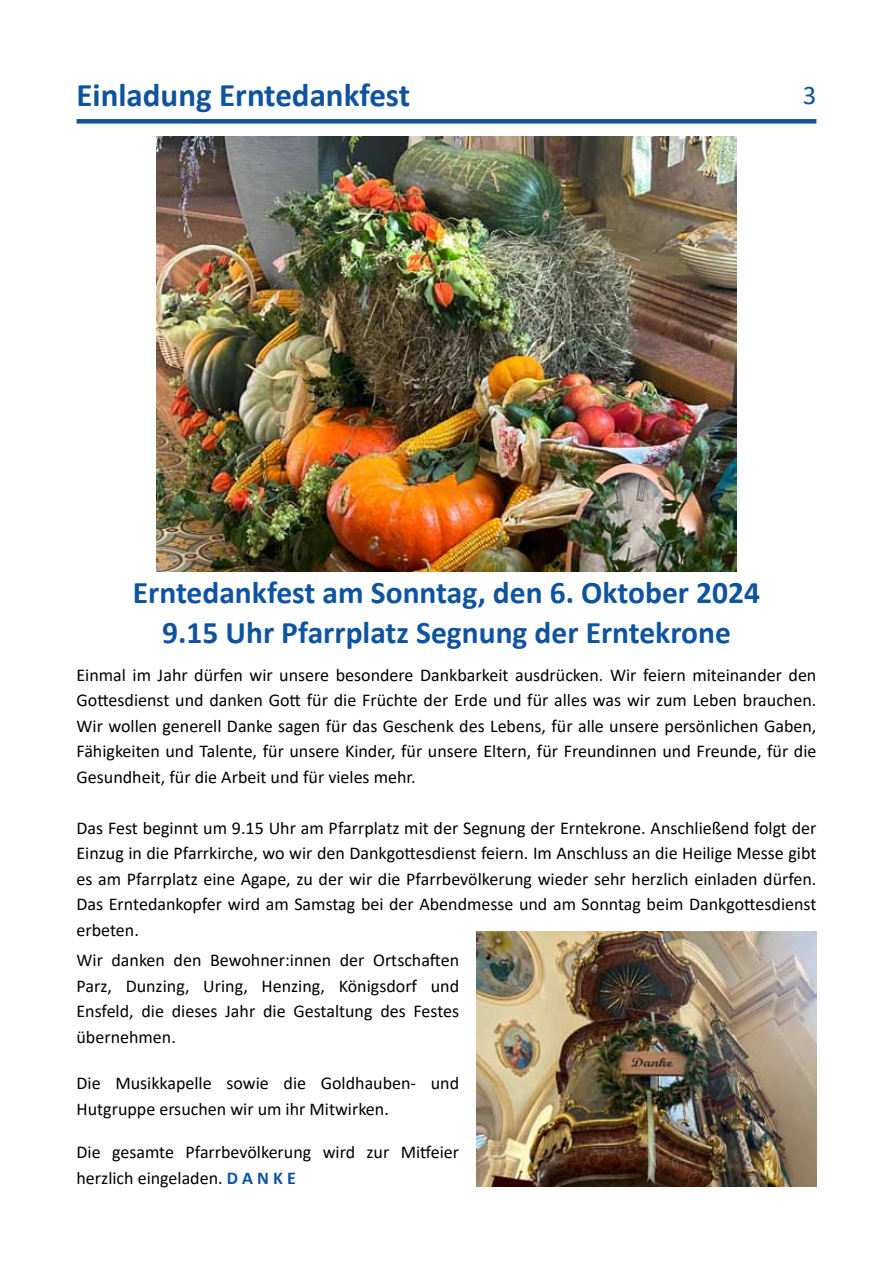
<style>
.page{position:relative;width:893px;height:1263px;background:#fff}
.page>*{position:absolute;margin:0;border:0;box-sizing:border-box;transform-origin:0 0}
.t1{font:700 33px "Calibri";color:#0e53a0}
.t2{font:700 31.5px/40.5px "Calibri";color:#0e53a0;text-align:center}
.t3{font:27px "Calibri";color:#0e53a0}
.t4{font:18px/25.5px "Calibri";color:#000;text-align:justify}
.s1{font-weight:700;color:#0e53a0}
</style>
<div class="page">
<div style="left:77px;top:119px;width:739px;height:5px;background:#0e53a0"></div>
<img style="left:477px;top:932px;width:339px;height:254px">
<img style="left:156px;top:136px;width:581px;height:436px">
<h1 class="t1" style="left:77px;top:71px;width:335px">Einladung Erntedankfest</h1>
<h3 class="t3" style="left:803px;top:77px;width:15px">3</h3>
<h2 class="t2" style="left:133px;top:572px;width:629px">Erntedankfest am Sonntag, den 6. Oktober 2024<br>9.15 Uhr Pfarrplatz Segnung der Erntekrone</h2>
<p class="t4" style="left:77px;top:662px;width:741px">Einmal im Jahr dürfen wir unsere besondere Dankbarkeit ausdrücken. Wir feiern miteinander den Gottesdienst und danken Gott für die Früchte der Erde und für alles was wir zum Leben brauchen.<br>Wir wollen generell Danke sagen für das Geschenk des Lebens, für alle unsere persönlichen Gaben, Fähigkeiten und Talente, für unsere Kinder, für unsere Eltern, für Freundinnen und Freunde, für die Gesundheit, für die Arbeit und für vieles mehr.</p>
<p class="t4" style="left:77px;top:815px;width:741px">Das Fest beginnt um 9.15 Uhr am Pfarrplatz mit der Segnung der Erntekrone. Anschließend folgt der Einzug in die Pfarrkirche, wo wir den Dankgottesdienst feiern. Im Anschluss an die Heilige Messe gibt es am Pfarrplatz eine Agape, zu der wir die Pfarrbevölkerung wieder sehr herzlich einladen dürfen.<br>Das Erntedankopfer wird am Samstag bei der Abendmesse und am Sonntag beim Dankgottesdienst erbeten.</p>
<p class="t4" style="left:77px;top:947px;width:384px">Wir danken den Bewohner:innen der Ortschaften Parz, Dunzing, Uring, Henzing, Königsdorf und Ensfeld, die dieses Jahr die Gestaltung des Festes übernehmen.</p>
<p class="t4" style="left:77px;top:1070px;width:384px">Die Musikkapelle sowie die Goldhauben- und<br>Hutgruppe ersuchen wir um ihr Mitwirken.</p>
<p class="t4" style="left:77px;top:1139px;width:384px">Die gesamte Pfarrbevölkerung wird zur Mitfeier herzlich eingeladen. <span class="s1">D A N K E</span></p>
</div>
